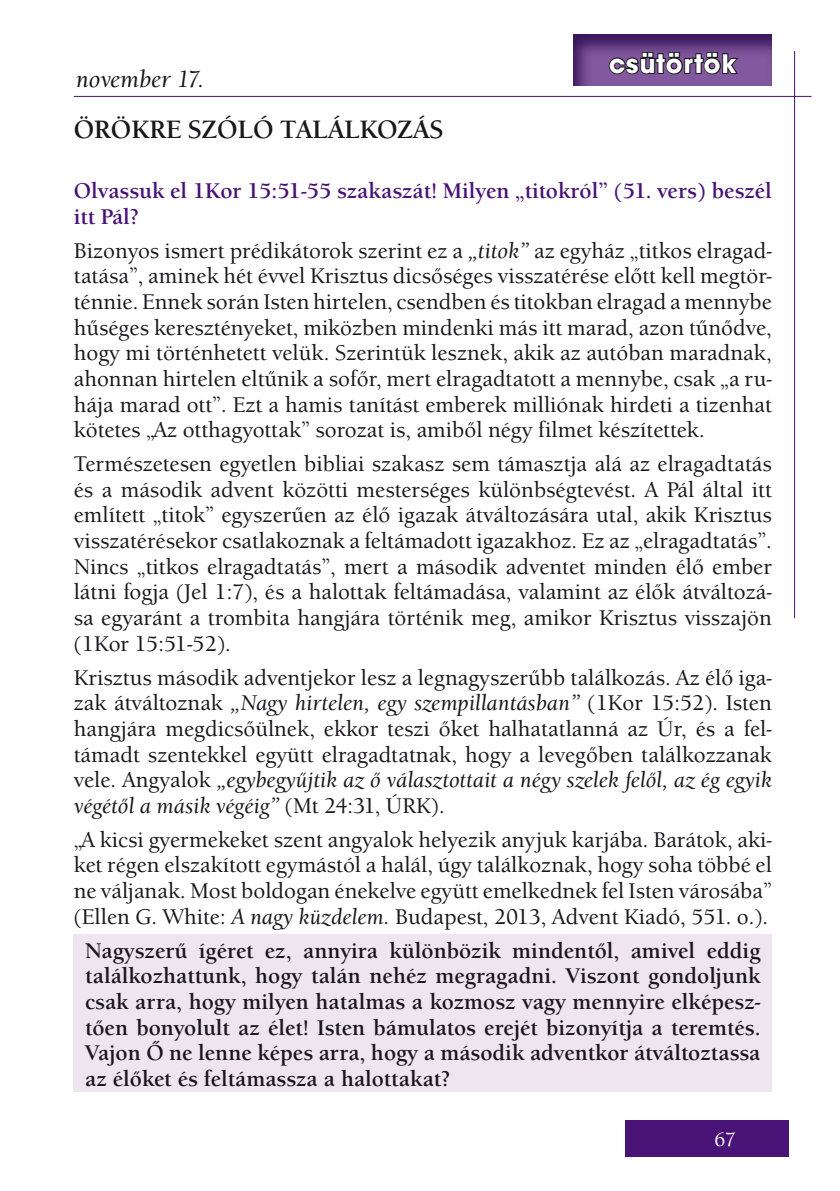
<style>
.page{position:relative;width:840px;height:1191px;background:#fff}
.page>*{position:absolute;margin:0;border:0;box-sizing:border-box;transform-origin:0 0}
.t1{font:700 28px "Avant Gar Got Itc TEE";letter-spacing:.04em;color:#fff}
.t2{font:700 26px "Berkeley Old Sty Itc TEE";color:#1a171c}
.t3{font:italic 500 24px "Berkeley Old Sty Itc TEE";color:#1a171c}
.t4{font:500 22px/25.6px "Berkeley Old Sty Itc TEE";color:#1a171c;text-align:justify}
.t5{font:700 22px/25.6px "Berkeley Old Sty Itc TEE";color:#1a171c;text-align:justify}
.t6{font:700 22px/25.6px "Berkeley Old Sty Itc TEE";color:#491276}
.t7{font:500 20px "Berkeley Old Sty Itc TEE";color:#fff}
.s1{font-style:italic}
</style>
<div class="page">
<div style="left:624px;top:1120px;width:164px;height:37px;background:#491276"></div>
<hr style="left:74px;top:96px;width:737px;height:1px;background:#491276">
<hr style="left:793px;top:51px;width:1px;height:567px;background:#491276">
<div style="left:74px;top:934px;width:697px;height:158px;background:#efe5f1"></div>
<svg style="left:573px;top:34px;width:199px;height:52px;background:#663f84"></svg>
<svg style="left:607px;top:51px;width:133px;height:25px;background:#553b67"></svg>
<p class="t3" style="left:76px;top:65px;width:130px">november 17.</p>
<p class="t2" style="left:74px;top:115px;width:371px">ÖRÖKRE SZÓLÓ TALÁLKOZÁS</p>
<p class="t1" style="left:608px;top:46px;width:128px">csütörtök</p>
<p class="t6" style="left:74px;top:178px;width:699px">Olvassuk el 1Kor 15:51-55 szakaszát! Milyen „titokról” (51. vers) beszél itt Pál?</p>
<p class="t4" style="left:74px;top:238px;width:699px">Bizonyos ismert prédikátorok szerint ez a <span class="s1">„titok”</span> az egyház „titkos elragad&shy;tatása”, aminek hét évvel Krisztus dicsőséges visszatérése előtt kell megtör&shy;ténnie. Ennek során Isten hirtelen, csendben és titokban elragad a mennybe hűséges keresztényeket, miközben mindenki más itt marad, azon tűnődve, hogy mi történhetett velük. Szerintük lesznek, akik az autóban maradnak, ahonnan hirtelen eltűnik a sofőr, mert elragadtatott a mennybe, csak „a ru&shy;hája marad ott”. Ezt a hamis tanítást emberek milliónak hirdeti a tizenhat kötetes „Az otthagyottak” sorozat is, amiből négy filmet készítettek.</p>
<p class="t4" style="left:74px;top:451px;width:699px">Természetesen egyetlen bibliai szakasz sem támasztja alá az elragadtatás és a második advent közötti mesterséges különbségtevést. A Pál által itt említett „titok” egyszerűen az élő igazak átváltozására utal, akik Krisztus visszatérésekor csatlakoznak a feltámadott igazakhoz. Ez az „elragadtatás”.<br>Nincs „titkos elragadtatás”, mert a második adventet minden élő ember látni fogja (Jel 1:7), és a halottak feltámadása, valamint az élők átváltozá&shy;sa egyaránt a trombita hangjára történik meg, amikor Krisztus visszajön (1Kor 15:51-52).</p>
<p class="t4" style="left:74px;top:664px;width:699px">Krisztus második adventjekor lesz a legnagyszerűbb találkozás. Az élő iga&shy;zak átváltoznak <span class="s1">„Nagy hirtelen, egy szempillantásban”</span> (1Kor 15:52). Isten hangjára megdicsőülnek, ekkor teszi őket halhatatlanná az Úr, és a fel&shy;támadt szentekkel együtt elragadtatnak, hogy a levegőben találkozzanak vele. Angyalok <span class="s1">„egybegyűjtik az ő választottait a négy szelek felől, az ég egyik végétől a másik végéig”</span> (Mt 24:31, ÚRK).</p>
<p class="t4" style="left:74px;top:827px;width:699px">„A kicsi gyermekeket szent angyalok helyezik anyjuk karjába. Barátok, aki&shy;ket régen elszakított egymástól a halál, úgy találkoznak, hogy soha többé el ne váljanak. Most boldogan énekelve együtt emelkednek fel Isten városába” (Ellen G. White: <span class="s1">A nagy küzdelem.</span> Budapest, 2013, Advent Kiadó, 551. o.).</p>
<p class="t5" style="left:85px;top:938px;width:676px">Nagyszerű ígéret ez, annyira különbözik mindentől, amivel eddig találkozhattunk, hogy talán nehéz megragadni. Viszont gondoljunk csak arra, hogy milyen hatalmas a kozmosz vagy mennyire elképesz&shy;tően bonyolult az élet! Isten bámulatos erejét bizonyítja a teremtés.<br>Vajon Ő ne lenne képes arra, hogy a második adventkor átváltoztassa az élőket és feltámassza a halottakat?</p>
<p class="t7" style="left:714px;top:1128px;width:23px">67</p>
</div>
